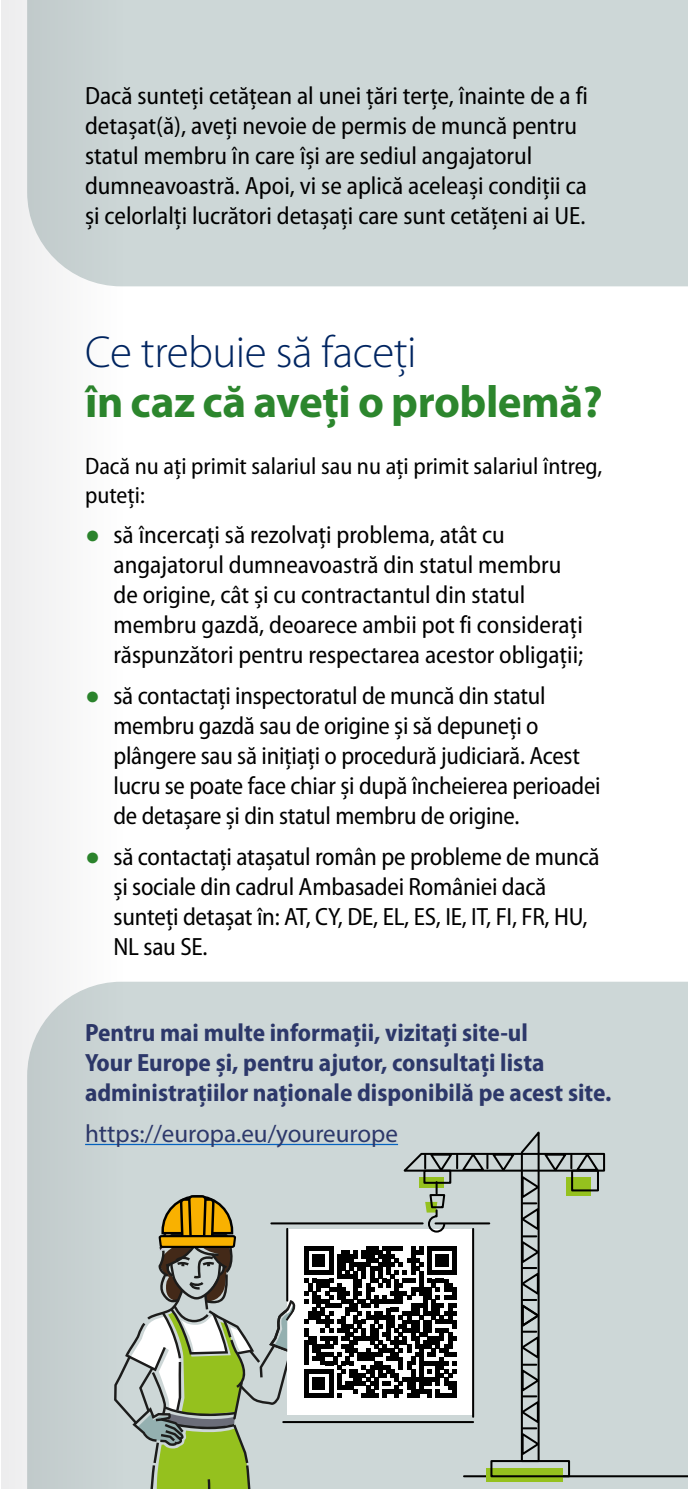
<style>
.page{position:relative;width:688px;height:1489px;background:#fff}
.page>*{position:absolute;margin:0;border:0;box-sizing:border-box;transform-origin:0 0}
.title_1{font:700 45px/50px "Myriad Pro";letter-spacing:-.01em;color:#2c862d}
.body2{font:semi-condensed 25px/30px "Myriad Pro";letter-spacing:-.005em;color:#000}
.body_in_box{font:700 semi-condensed 25px/30px "Myriad Pro";color:#2d386a}
.body_in_box-2{font:25px "Myriad Pro";color:#2d386a}
.body{font:semi-condensed 23.75px/28.5px "Myriad Pro";color:#000}
.s1{font-weight:300;color:#002561}
.s2{font-family:"Arial";font-stretch:normal;color:#2c862d}
</style>
<div class="page">
<div style="left:123px;top:981px;width:564px;height:507px;background:#cdd7d7"></div>
<div style="left:123px;top:0;width:564px;height:286px;background:#cdd7d7"></div>
<hr style="left:464px;top:1474px;width:223px;height:2px;background:#010100">
<svg style="left:123px;top:1128px;width:483px;height:360px"></svg>
<hr style="left:452px;top:1381px;width:4px;height:16px;background:#000">
<svg style="left:1px;top:0;width:122px;height:1488px"></svg>
<p class="body2" style="left:85px;top:81px;width:504px">Dacă sunteți cetățean al unei țări terțe, înainte de a fi detașat(ă), aveți nevoie de permis de muncă pentru statul membru în care își are sediul angajatorul dumneavoastră. Apoi, vi se aplică aceleași condiții ca și celorlalți lucrători detașați care sunt cetățeni ai UE.</p>
<h1 class="title_1" style="left:85px;top:325px;width:519px"><span class="s1">Ce trebuie să faceți<br></span>în caz că aveți o problemă?</h1>
<p class="body" style="left:85px;top:452px;width:518px">Dacă nu ați primit salariul sau nu ați primit salariul întreg, puteți:</p>
<p class="body2" style="left:113px;top:520px;width:471px;text-indent:-28px"><span class="s2">●</span> să încercați să rezolvați problema, atât cu angajatorul dumneavoastră din statul membru de origine, cât și cu contractantul din statul membru gazdă, deoarece ambii pot fi considerați răspunzători pentru respectarea acestor obligații;</p>
<p class="body2" style="left:113px;top:681px;width:488px;text-indent:-28px"><span class="s2">●</span> să contactați inspectoratul de muncă din statul membru gazdă sau de origine și să depuneți o plângere sau să inițiați o procedură judiciară. Acest lucru se poate face chiar și după încheierea perioadei de detașare și din statul membru de origine.</p>
<p class="body2" style="left:113px;top:841px;width:487px;text-indent:-28px"><span class="s2">●</span> să contactați atașatul român pe probleme de muncă și sociale din cadrul Ambasadei României dacă sunteți detașat în: AT, CY, DE, EL, ES, IE, IT, FI, FR, HU, NL sau SE.</p>
<p class="body_in_box" style="left:85px;top:1018px;width:527px">Pentru mai multe informații, vizitați site-ul<br>Your Europe și, pentru ajutor, consultați lista administrațiilor naționale disponibilă pe acest site.</p>
<p class="body_in_box-2" style="left:85px;top:1118px;width:314px">https://europa.eu/youreurope</p>
</div>
